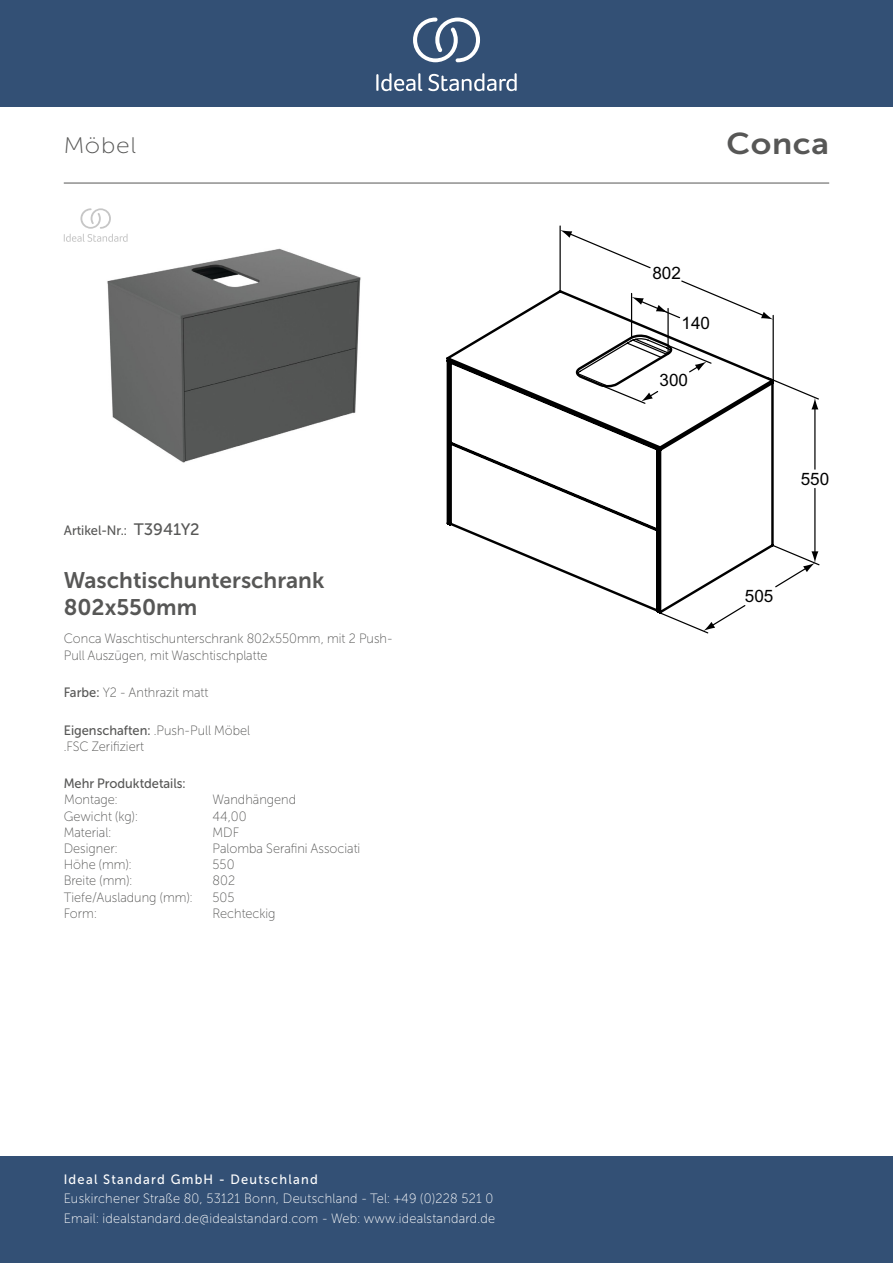
<style>
.page{position:relative;width:893px;height:1263px;background:#fff}
.page>*{position:absolute;margin:0;border:0;box-sizing:border-box;transform-origin:0 0}
._001_Produkttyp{font:30px "Museo Sans 700";letter-spacing:.02em;color:#575756;scale:1.1 1}
.t1{font:22.5px/27px "Museo Sans Cyrl 700";color:#575756}
.t2{font:22.5px "Museo Sans Cyrl 100";letter-spacing:.03em;color:#575756;scale:1.1 1}
.t3{font:17.1px "Arial";color:#000}
.t4{font:13.5px/19.5px "Museo Sans Cyrl 100";letter-spacing:.02em;color:#fff;scale:.95 1}
.Marketing_Descriptio{font:13.5px/16.2px "Museo Sans Cyrl 100";color:#575756;scale:.95 1}
.Features{font:13.5px/16.2px "Museo Sans Cyrl 100";color:#575756;scale:.95 1}
.sku{font:13.5px "Museo Sans Cyrl 500";color:#575756;scale:.95 1}
.Designer{font:13.5px "Museo Sans Cyrl 100";color:#575756;scale:.95 1}
.t5{font:13.5px "Museo Sans Cyrl 500";letter-spacing:.1em;color:#fff;scale:.95 1}
.Depth__mm{font:13.5px "Museo Sans Cyrl 100";color:#575756;scale:.95 1}
.Colour{font:13.5px "Museo Sans Cyrl 100";color:#575756;scale:.95 1}
.Mounting{font:13.5px "Museo Sans Cyrl 100";color:#575756;scale:.95 1}
.Net_Weight__kg{font:13.5px "Museo Sans Cyrl 100";color:#575756;scale:.95 1}
.Shape{font:13.5px "Museo Sans Cyrl 100";color:#575756;scale:.95 1}
.Width__mm{font:13.5px "Museo Sans Cyrl 100";color:#575756;scale:.95 1}
.Material{font:13.5px "Museo Sans Cyrl 100";color:#575756;scale:.95 1}
.Height__mm{font:13.5px "Museo Sans Cyrl 100";color:#575756;scale:.95 1}
.s1{font-size:16.5px}
.s2{font-family:"Museo Sans Cyrl 500"}
</style>
<div class="page">
<div style="left:0;top:1157px;width:893px;height:106px;background:#335075"></div>
<div style="left:0;top:0;width:893px;height:107px;background:#335075"></div>
<svg style="left:428px;top:73px;width:89px;height:18px"></svg>
<svg style="left:376px;top:73px;width:46px;height:18px"></svg>
<svg style="left:413px;top:18px;width:67px;height:44px"></svg>
<hr style="left:64px;top:183px;width:765px;height:1px;background:#575756">
<svg style="left:446px;top:290px;width:113px;height:281px"></svg>
<svg style="left:559px;top:225px;width:242px;height:408px"></svg>
<svg style="left:560px;top:230px;width:260px;height:342px"></svg>
<img style="left:107px;top:248px;width:254px;height:215px">
<svg style="left:64px;top:208px;width:64px;height:34px"></svg>
<p class="t2" style="left:64px;top:134px;width:67px">Möbel</p>
<p class="sku" style="left:64px;top:523px;width:145px">Artikel-Nr.: <span class="s1">T3941Y2</span></p>
<p class="t1" style="left:64px;top:566px;width:262px">Waschtischunterschrank<br>802x550mm</p>
<p class="Marketing_Descriptio" style="left:64px;top:631px;width:348px">Conca Waschtischunterschrank 802x550mm, mit 2 Push-<br>Pull Auszügen, mit Waschtischplatte</p>
<p class="Colour" style="left:64px;top:685px;width:154px"><span class="s2">Farbe:</span> Y2 - Anthrazit matt</p>
<p class="Features" style="left:64px;top:722px;width:198px"><span class="s2">Eigenschaften:</span> .Push-Pull Möbel .FSC Zerifiziert</p>
<p class="sku" style="left:64px;top:776px;width:130px">Mehr Produktdetails:</p>
<p class="Mounting" style="left:64px;top:793px;width:58px">Montage:</p>
<p class="Mounting" style="left:213px;top:793px;width:89px">Wandhängend</p>
<p class="Net_Weight__kg" style="left:64px;top:809px;width:79px">Gewicht (kg):</p>
<p class="Net_Weight__kg" style="left:213px;top:809px;width:37px">44,00</p>
<p class="Material" style="left:64px;top:825px;width:51px">Material:</p>
<p class="Material" style="left:213px;top:825px;width:29px">MDF</p>
<p class="Designer" style="left:64px;top:841px;width:58px">Designer:</p>
<p class="Designer" style="left:213px;top:841px;width:157px">Palomba Serafini Associati</p>
<p class="Height__mm" style="left:64px;top:857px;width:73px">Höhe (mm):</p>
<p class="Height__mm" style="left:213px;top:857px;width:25px">550</p>
<p class="Width__mm" style="left:64px;top:874px;width:74px">Breite (mm):</p>
<p class="Width__mm" style="left:213px;top:874px;width:25px">802</p>
<p class="Depth__mm" style="left:64px;top:890px;width:137px">Tiefe/Ausladung (mm):</p>
<p class="Depth__mm" style="left:213px;top:890px;width:25px">505</p>
<p class="Shape" style="left:64px;top:906px;width:36px">Form:</p>
<p class="Shape" style="left:213px;top:906px;width:68px">Rechteckig</p>
<p class="t5" style="left:64px;top:1172px;width:269px">Ideal Standard GmbH - Deutschland</p>
<p class="t4" style="left:64px;top:1189px;width:456px">Euskirchener Straße 80, 53121 Bonn, Deutschland - Tel: +49 (0)228 521 0<br>Email: idealstandard.de@idealstandard.com - Web: www.idealstandard.de</p>
<p class="_001_Produkttyp" style="left:726px;top:127px;width:95px">Conca</p>
<p class="t3" style="left:652px;top:262px;width:30px">802</p>
<p class="t3" style="left:681px;top:311px;width:30px">140</p>
<p class="t3" style="left:660px;top:369px;width:30px">300</p>
<p class="t3" style="left:801px;top:468px;width:30px">550</p>
<p class="t3" style="left:745px;top:584px;width:30px">505</p>
</div>
